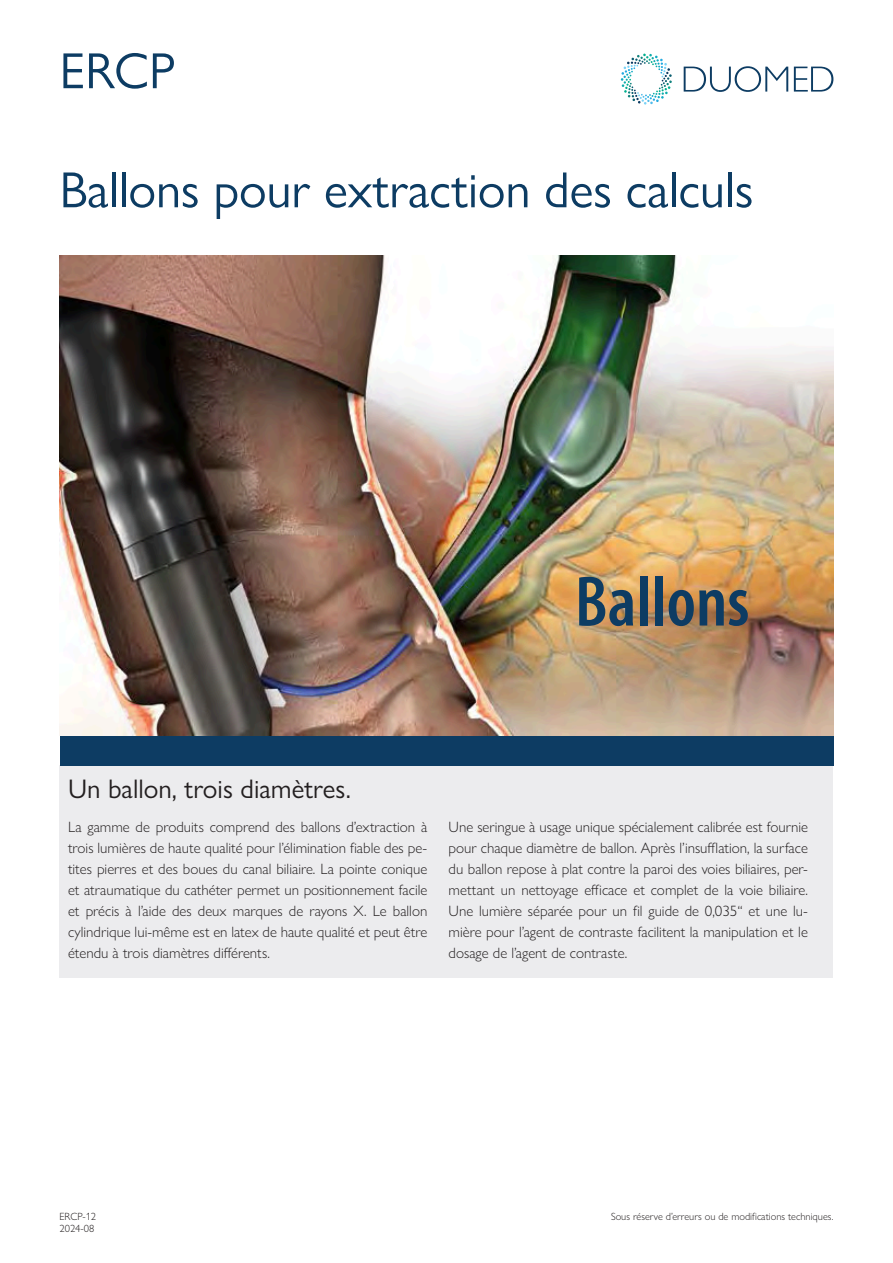
<style>
.page{position:relative;width:893px;height:1263px;background:#fff}
.page>*{position:absolute;margin:0;border:0;box-sizing:border-box;transform-origin:0 0}
.t1{font:600 condensed 72px "Myriad Pro";color:#0d3c63}
.t2{font:51px "Gill Sans Nova";letter-spacing:-.005em;color:#0d3c63}
.t3{font:27px "Gill Sans Nova";color:#231f20}
.t4{font:300 15px/21px "Gill Sans Nova";color:#231f20;text-align:justify}
.t5{font:300 10.5px/12.6px "Gill Sans Nova";color:#231f20}
</style>
<div class="page">
<svg style="left:621px;top:54px;width:51px;height:51px"></svg>
<svg style="left:684px;top:66px;width:149px;height:26px"></svg>
<div style="left:60px;top:765px;width:773px;height:213px;background:#ececee"></div>
<img style="left:60px;top:255px;width:773px;height:481px">
<div style="left:60px;top:736px;width:773px;height:29px;background:#0d3c63"></div>
<h2 class="t2" style="left:60px;top:40px;width:117px">ERCP</h2>
<p class="t2" style="left:60px;top:159px;width:695px">Ballons pour extraction des calculs</p>
<p class="t1" style="left:575px;top:557px;width:176px">Ballons</p>
<p class="t3" style="left:68px;top:772px;width:284px">Un ballon, trois diamètres.</p>
<p class="t4" style="left:68px;top:816px;width:361px">La gamme de produits comprend des ballons d’extraction à trois lumières de haute qualité pour l’élimination fiable des pe&shy;tites pierres et des boues du canal biliaire. La pointe conique et atraumatique du cathéter permet un positionnement facile et précis à l’aide des deux marques de rayons X. Le ballon cylindrique lui-même est en latex de haute qualité et peut être étendu à trois diamètres différents.</p>
<p class="t4" style="left:449px;top:816px;width:361px">Une seringue à usage unique spécialement calibrée est fournie pour chaque diamètre de ballon. Après l’insufflation, la surface du ballon repose à plat contre la paroi des voies biliaires, per&shy;mettant un nettoyage efficace et complet de la voie biliaire.<br>Une lumière séparée pour un fil guide de 0,035“ et une lu&shy;mière pour l’agent de contraste facilitent la manipulation et le dosage de l’agent de contraste.</p>
<p class="t5" style="left:60px;top:1209px;width:38px">ERCP-12<br>2024-08</p>
<p class="t5" style="left:611px;top:1209px;width:224px">Sous réserve d’erreurs ou de modifications techniques.</p>
</div>
